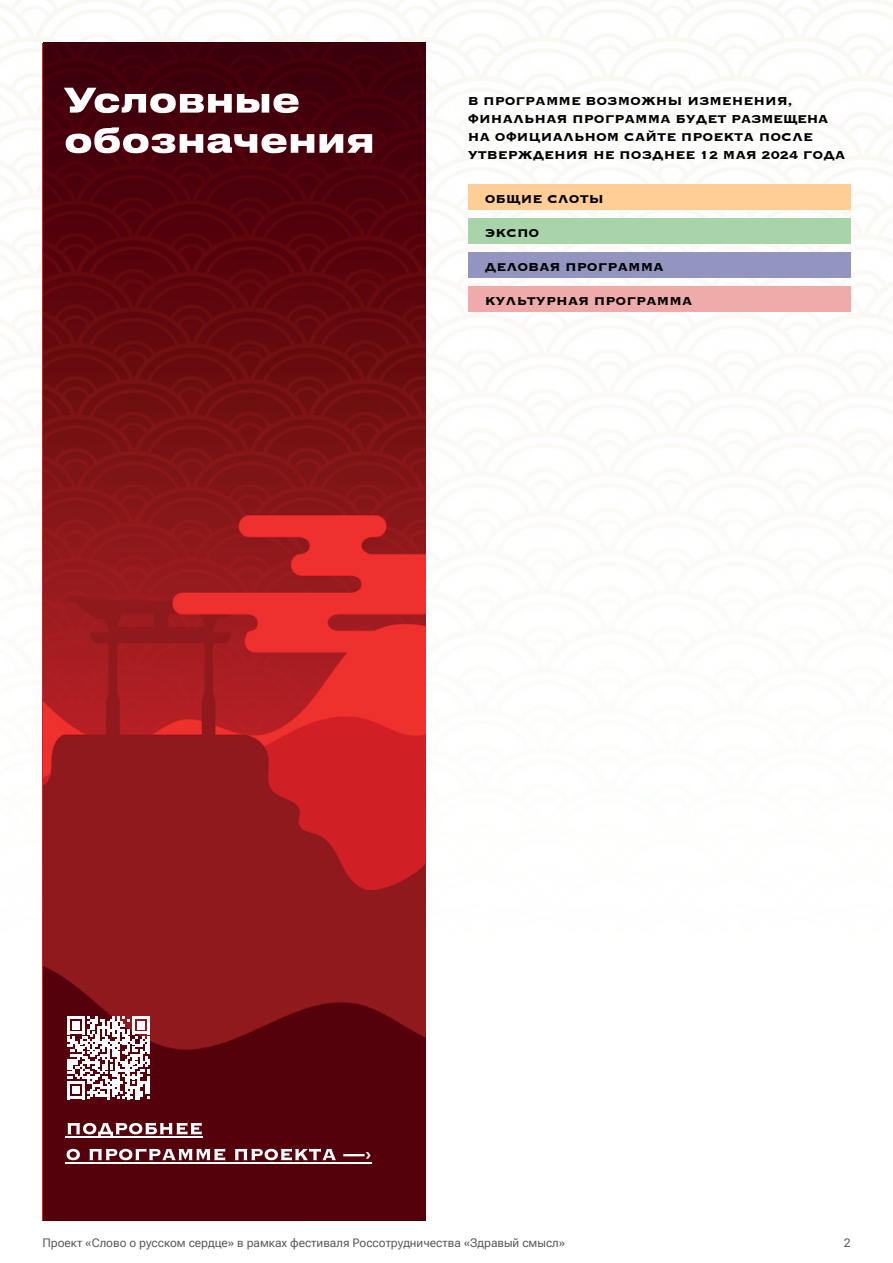
<style>
.page{position:relative;width:893px;height:1263px;background:#fff}
.page>*{position:absolute;margin:0;border:0;box-sizing:border-box;transform-origin:0 0}
.t1{font:700 21.3px "Copperplate";color:#fff}
.t2{font:700 15px/18px "Copperplate";color:#000}
.t3{font:12px "Roboto Flex";color:#58595b}
</style>
<div class="page">
<img style="left:0;top:0;width:893px;height:1221px">
<img style="left:43px;top:43px;width:382px;height:1177px">
<svg style="left:64px;top:88px;width:235px;height:25px"></svg>
<svg style="left:66px;top:127px;width:306px;height:26px"></svg>
<svg style="left:67px;top:1016px;width:83px;height:83px"></svg>
<hr style="left:66px;top:1136px;width:137px;height:2px;background:#fff">
<hr style="left:66px;top:1162px;width:306px;height:2px;background:#fff">
<svg style="left:67px;top:1122px;width:135px;height:14px"></svg>
<svg style="left:67px;top:1149px;width:13px;height:11px"></svg>
<svg style="left:89px;top:1148px;width:136px;height:12px"></svg>
<svg style="left:235px;top:1148px;width:101px;height:12px"></svg>
<div style="left:468px;top:184px;width:382px;height:26px;background:#fece96"></div>
<div style="left:468px;top:252px;width:382px;height:26px;background:#9195c0"></div>
<div style="left:468px;top:218px;width:382px;height:26px;background:#a9d4a9"></div>
<div style="left:468px;top:286px;width:382px;height:26px;background:#efabaa"></div>
<p class="t2" style="left:468px;top:91px;width:379px">В ПРОГРАММЕ ВОЗМОЖНЫ ИЗМЕНЕНИЯ, ФИНАЛЬНАЯ ПРОГРАММА БУДЕТ РАЗМЕЩЕНА НА ОФИЦИАЛЬНОМ САЙТЕ ПРОЕКТА ПОСЛЕ УТВЕРЖДЕНИЯ НЕ ПОЗДНЕЕ 12 МАЯ 2024 ГОДА</p>
<p class="t2" style="left:485px;top:189px;width:121px">ОБЩИЕ СЛОТЫ</p>
<p class="t2" style="left:485px;top:223px;width:56px">ЭКСПО</p>
<p class="t2" style="left:485px;top:257px;width:181px">ДЕЛОВАЯ ПРОГРАММА</p>
<p class="t2" style="left:485px;top:291px;width:209px">КУЛЬТУРНАЯ ПРОГРАММА</p>
<h1 class="t1" style="left:343px;top:1140px;width:30px">—›</h1>
<p class="t3" style="left:43px;top:1233px;width:524px">Проект «Слово о русском сердце» в рамках фестиваля Россотрудничества «Здравый смысл»</p>
<p class="t3" style="left:844px;top:1233px;width:8px">2</p>
</div>
